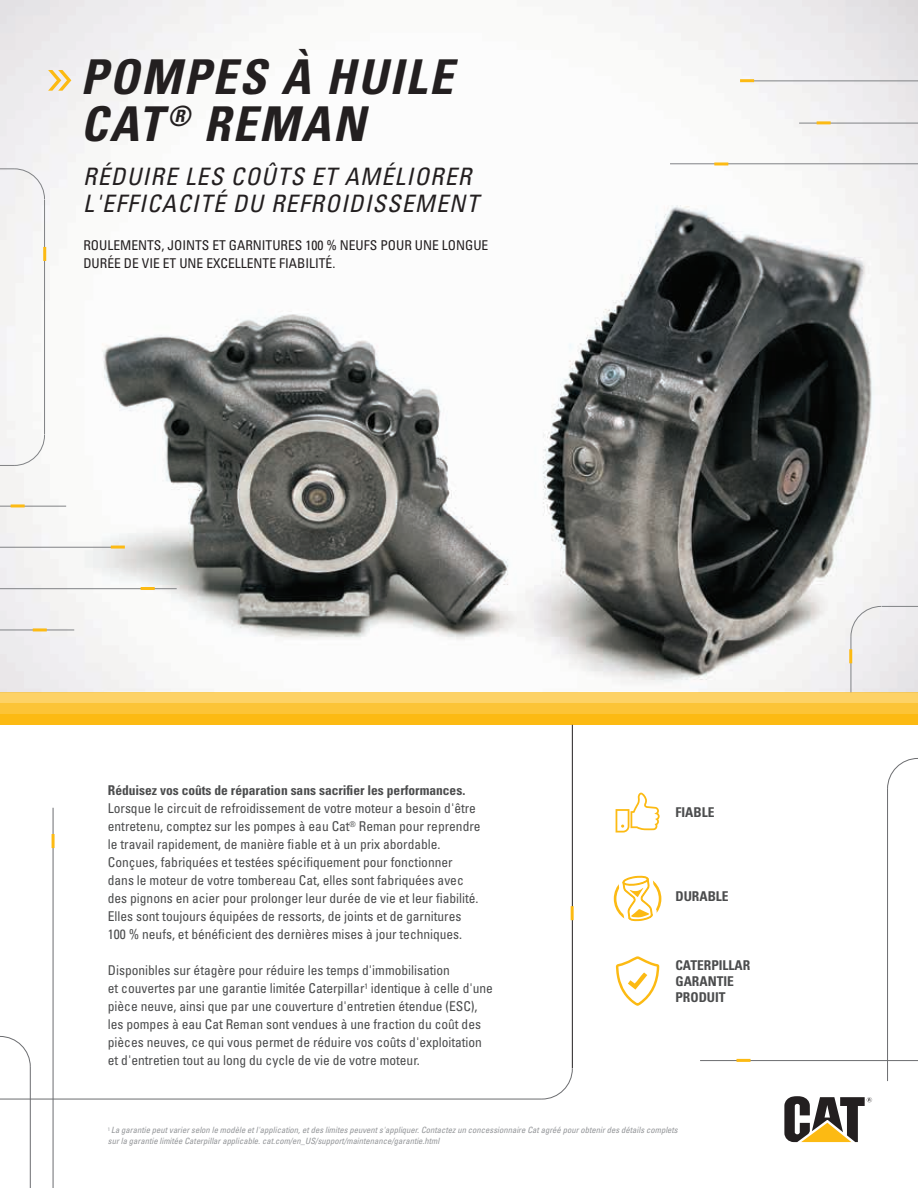
<style>
.page{position:relative;width:918px;height:1188px;background:#fff}
.page>*{position:absolute;margin:0;border:0;box-sizing:border-box;transform-origin:0 0}
.t1{font:italic 700 condensed 48px/46.5px "Univers LT Std";letter-spacing:.05em;color:#231f20}
.t2{font:italic condensed 24px/27px "Univers LT Std";letter-spacing:.05em;color:#231f20}
.t3{font:condensed 13.5px/18px "Univers LT Std";color:#4b4c4d}
.t4{font:700 condensed 13.5px/16.2px "Univers LT Std";color:#4b4c4d}
.t5{font:condensed 13.5px/18px "Univers LT Std";color:#231f20}
.t6{font:italic condensed 8.7px/10.4px "Univers LT Std";color:#939598}
</style>
<div class="page">
<img style="left:0;top:0;width:918px;height:692px">
<svg style="left:784px;top:1096px;width:88px;height:46px"></svg>
<div style="left:0;top:714px;width:918px;height:11px;background:#fcba13"></div>
<div style="left:0;top:703px;width:918px;height:11px;background:#fcc437"></div>
<div style="left:0;top:692px;width:918px;height:11px;background:#fdd266"></div>
<hr style="left:700px;top:1060px;width:218px;height:1px;background:#6c6d70">
<hr style="left:736px;top:1059px;width:15px;height:3px;background:#fcba13">
<hr style="left:0;top:547px;width:119px;height:1px;background:#808285">
<hr style="left:0;top:630px;width:74px;height:1px;background:#808285">
<hr style="left:0;top:588px;width:177px;height:1px;background:#808285">
<hr style="left:0;top:506px;width:66px;height:1px;background:#808285">
<hr style="left:33px;top:628px;width:14px;height:3px;background:#fcba13">
<hr style="left:111px;top:546px;width:14px;height:3px;background:#fcba13">
<hr style="left:141px;top:587px;width:14px;height:3px;background:#fcba13">
<hr style="left:11px;top:504px;width:14px;height:3px;background:#fcba13">
<hr style="left:670px;top:164px;width:248px;height:1px;background:#808285">
<hr style="left:799px;top:123px;width:119px;height:1px;background:#808285">
<hr style="left:744px;top:81px;width:174px;height:1px;background:#808285">
<hr style="left:714px;top:162px;width:14px;height:3px;background:#fcba13">
<hr style="left:817px;top:121px;width:14px;height:3px;background:#fcba13">
<hr style="left:740px;top:79px;width:14px;height:3px;background:#fcba13">
<svg style="left:0;top:435px;width:45px;height:31px"></svg>
<hr style="left:44px;top:256px;width:1px;height:179px;background:#808285">
<svg style="left:48px;top:70px;width:23px;height:21px"></svg>
<svg style="left:616px;top:793px;width:44px;height:40px"></svg>
<svg style="left:613px;top:875px;width:49px;height:47px"></svg>
<svg style="left:616px;top:956px;width:43px;height:50px"></svg>
<svg style="left:851px;top:606px;width:31px;height:31px"></svg>
<hr style="left:851px;top:637px;width:1px;height:55px;background:#808285">
<hr style="left:882px;top:606px;width:36px;height:1px;background:#808285">
<hr style="left:849px;top:649px;width:3px;height:14px;background:#fcba13">
<svg style="left:0;top:168px;width:45px;height:32px"></svg>
<hr style="left:44px;top:200px;width:1px;height:54px;background:#808285">
<hr style="left:43px;top:247px;width:3px;height:14px;background:#fcba13">
<hr style="left:30px;top:1067px;width:1px;height:121px;background:#6c6d70">
<svg style="left:0;top:1036px;width:31px;height:31px"></svg>
<hr style="left:53px;top:808px;width:1px;height:380px;background:#6c6d70">
<hr style="left:52px;top:834px;width:3px;height:14px;background:#fcba13">
<hr style="left:572px;top:725px;width:1px;height:343px;background:#231f20">
<hr style="left:0;top:1099px;width:542px;height:1px;background:#6c6d70">
<svg style="left:542px;top:1068px;width:31px;height:31px"></svg>
<hr style="left:571px;top:906px;width:3px;height:14px;background:#fcba13">
<hr style="left:887px;top:789px;width:1px;height:292px;background:#6c6d70">
<svg style="left:887px;top:758px;width:31px;height:31px"></svg>
<h1 class="t1" style="left:80px;top:54px;width:374px">POMPES À HUILE<br>CAT <sup>®</sup> REMAN</h1>
<h2 class="t2" style="left:83px;top:163px;width:397px">RÉDUIRE LES COÛTS ET AMÉLIORER<br>L'EFFICACITÉ DU REFROIDISSEMENT</h2>
<p class="t5" style="left:83px;top:237px;width:407px">ROULEMENTS, JOINTS ET GARNITURES 100 % NEUFS POUR UNE LONGUE<br>DURÉE DE VIE ET UNE EXCELLENTE FIABILITÉ.</p>
<p class="t4" style="left:108px;top:783px;width:359px">Réduisez vos coûts de réparation sans sacrifier les performances.</p>
<p class="t3" style="left:108px;top:799px;width:374px">Lorsque le circuit de refroidissement de votre moteur a besoin d'être entretenu, comptez sur les pompes à eau Cat<sup>®</sup> Reman pour reprendre le travail rapidement, de manière fiable et à un prix abordable.<br>Conçues, fabriquées et testées spécifiquement pour fonctionner dans le moteur de votre tombereau Cat, elles sont fabriquées avec des pignons en acier pour prolonger leur durée de vie et leur fiabilité.<br>Elles sont toujours équipées de ressorts, de joints et de garnitures 100 % neufs, et bénéficient des dernières mises à jour techniques.</p>
<p class="t3" style="left:108px;top:961px;width:387px">Disponibles sur étagère pour réduire les temps d'immobilisation<br>et couvertes par une garantie limitée Caterpillar<sup>1</sup> identique à celle d'une pièce neuve, ainsi que par une couverture d'entretien étendue (ESC), les pompes à eau Cat Reman sont vendues à une fraction du coût des pièces neuves, ce qui vous permet de réduire vos coûts d'exploitation et d'entretien tout au long du cycle de vie de votre moteur.</p>
<p class="t4" style="left:675px;top:804px;width:40px">FIABLE</p>
<p class="t4" style="left:675px;top:888px;width:55px">DURABLE</p>
<p class="t4" style="left:675px;top:957px;width:76px">CATERPILLAR<br>GARANTIE<br>PRODUIT</p>
<p class="t6" style="left:108px;top:1125px;width:571px"><sup>1</sup> La garantie peut varier selon le modèle et l'application, et des limites peuvent s'appliquer. Contactez un concessionnaire Cat agréé pour obtenir des détails complets sur la garantie limitée Caterpillar applicable. cat.com/en_US/support/maintenance/garantie.html</p>
</div>
